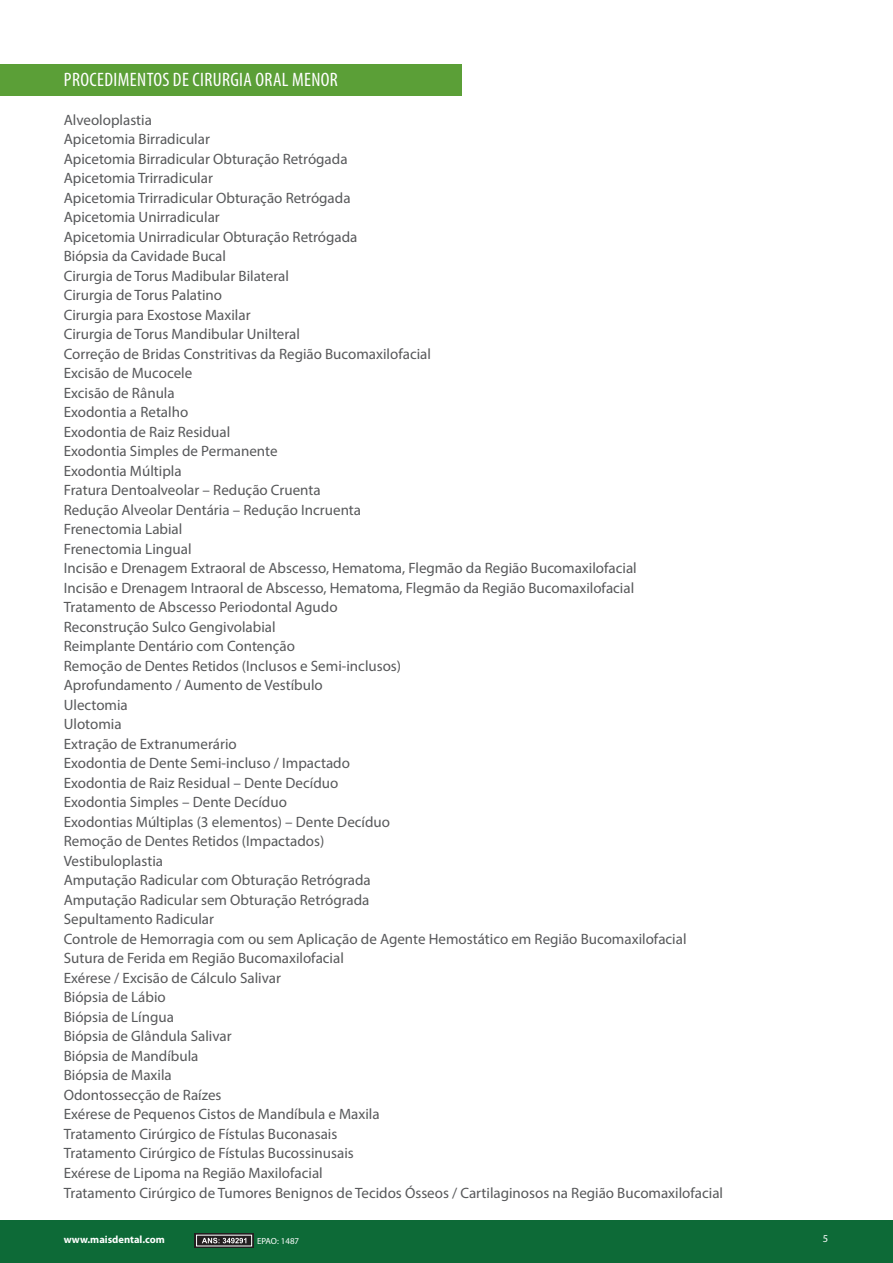
<style>
.page{position:relative;width:893px;height:1263px;background:#fff}
.page>*{position:absolute;margin:0;border:0;box-sizing:border-box;transform-origin:0 0}
.t1{font:condensed 19.5px "Myriad Pro";letter-spacing:.02em;color:#fff}
.t2{font:15px/19.5px "Myriad Pro";color:#57585a}
.t3{font:700 10.5px "Myriad Pro";color:#fff}
.t4{font:10.5px "Myriad Pro";color:#fff}
.t5{font:8.85px "Myriad Pro";color:#fff}
</style>
<div class="page">
<div style="left:0;top:1220px;width:893px;height:43px;background:#0d6a37"></div>
<svg style="left:195px;top:1233px;width:59px;height:15px"></svg>
<svg style="left:202px;top:1238px;width:44px;height:5px"></svg>
<div style="left:0;top:64px;width:462px;height:31px;background:#5b9f37"></div>
<h1 class="t1" style="left:64px;top:68px;width:275px">PROCEDIMENTOS DE CIRURGIA ORAL MENOR</h1>
<p class="t2" style="left:64px;top:110px;width:661px">Alveoloplastia<br>Apicetomia Birradicular<br>Apicetomia Birradicular Obturação Retrógada<br>Apicetomia Trirradicular<br>Apicetomia Trirradicular Obturação Retrógada<br>Apicetomia Unirradicular<br>Apicetomia Unirradicular Obturação Retrógada<br>Biópsia da Cavidade Bucal<br>Cirurgia de Torus Madibular Bilateral<br>Cirurgia de Torus Palatino<br>Cirurgia para Exostose Maxilar<br>Cirurgia de Torus Mandibular Unilteral<br>Correção de Bridas Constritivas da Região Bucomaxilofacial<br>Excisão de Mucocele<br>Excisão de Rânula<br>Exodontia a Retalho<br>Exodontia de Raiz Residual<br>Exodontia Simples de Permanente<br>Exodontia Múltipla<br>Fratura Dentoalveolar – Redução Cruenta<br>Redução Alveolar Dentária – Redução Incruenta<br>Frenectomia Labial<br>Frenectomia Lingual<br>Incisão e Drenagem Extraoral de Abscesso, Hematoma, Flegmão da Região Bucomaxilofacial<br>Incisão e Drenagem Intraoral de Abscesso, Hematoma, Flegmão da Região Bucomaxilofacial<br>Tratamento de Abscesso Periodontal Agudo<br>Reconstrução Sulco Gengivolabial<br>Reimplante Dentário com Contenção<br>Remoção de Dentes Retidos (Inclusos e Semi-inclusos)<br>Aprofundamento / Aumento de Vestíbulo<br>Ulectomia<br>Ulotomia<br>Extração de Extranumerário<br>Exodontia de Dente Semi-incluso / Impactado<br>Exodontia de Raiz Residual – Dente Decíduo<br>Exodontia Simples – Dente Decíduo<br>Exodontias Múltiplas (3 elementos) – Dente Decíduo<br>Remoção de Dentes Retidos (Impactados)<br>Vestibuloplastia<br>Amputação Radicular com Obturação Retrógrada<br>Amputação Radicular sem Obturação Retrógrada<br>Sepultamento Radicular<br>Controle de Hemorragia com ou sem Aplicação de Agente Hemostático em Região Bucomaxilofacial Sutura de Ferida em Região Bucomaxilofacial<br>Exérese / Excisão de Cálculo Salivar<br>Biópsia de Lábio<br>Biópsia de Língua<br>Biópsia de Glândula Salivar<br>Biópsia de Mandíbula<br>Biópsia de Maxila<br>Odontossecção de Raízes<br>Exérese de Pequenos Cistos de Mandíbula e Maxila<br>Tratamento Cirúrgico de Fístulas Buconasais<br>Tratamento Cirúrgico de Fístulas Bucossinusais<br>Exérese de Lipoma na Região Maxilofacial<br>Tratamento Cirúrgico de Tumores Benignos de Tecidos Ósseos / Cartilaginosos na Região Bucomaxilofacial</p>
<p class="t3" style="left:64px;top:1234px;width:103px">www.maisdental.com</p>
<p class="t5" style="left:257px;top:1235px;width:43px">EPAO: 1487</p>
<p class="t4" style="left:823px;top:1232px;width:7px">5</p>
</div>
